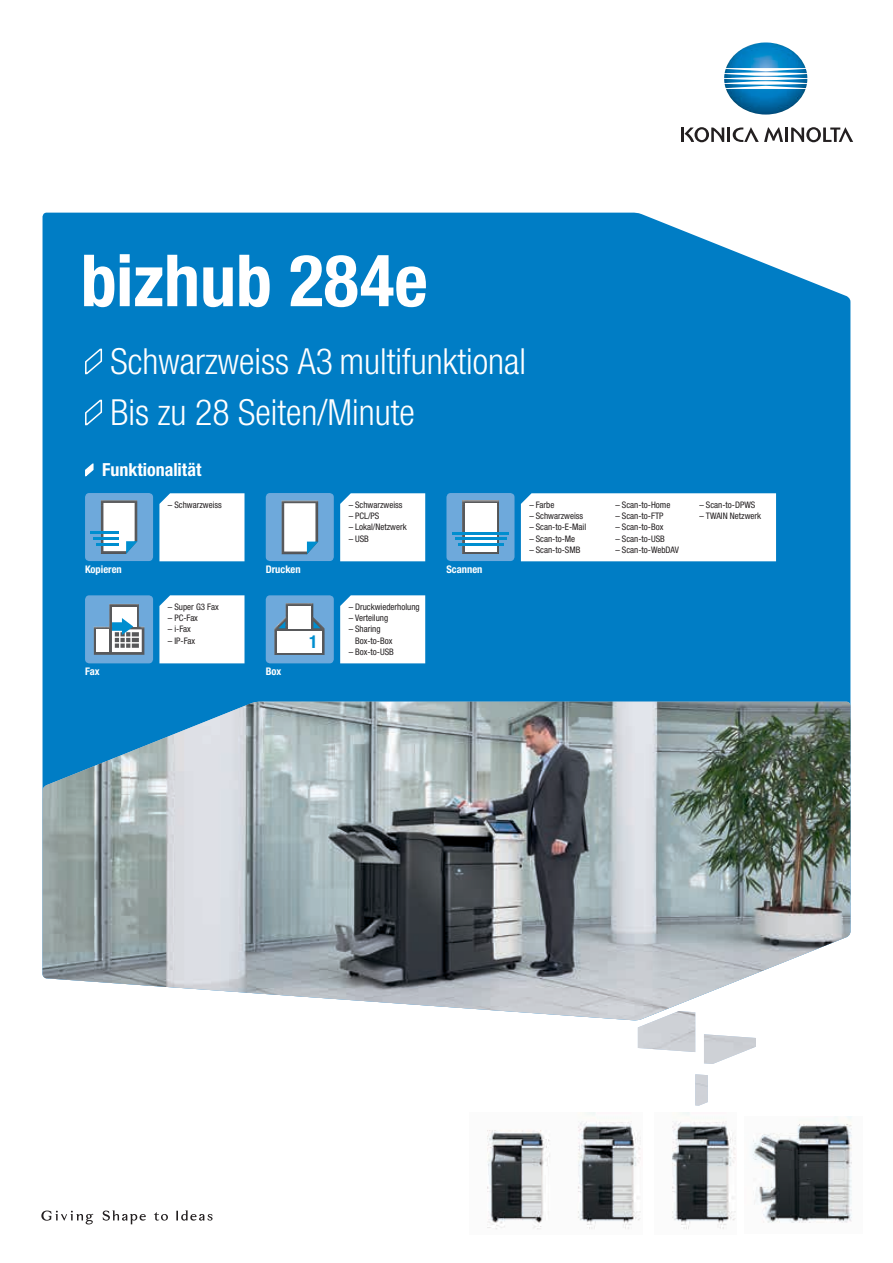
<style>
.page{position:relative;width:893px;height:1263px;background:#fff}
.page>*{position:absolute;margin:0;border:0;box-sizing:border-box;transform-origin:0 0}
.t1{font:700 condensed 72px "Helvetica Neue LTW1 G";color:#fff}
.t2{font:300 condensed 36px/51px "Helvetica Neue LTW1 G";color:#fff}
.t3{font:700 condensed 18px "Helvetica Neue LTW1 G";color:#fff}
.t4{font:700 condensed 17.85px "Helvetica Neue LTW1 G";color:#008ecf}
.t5{font:700 condensed 10.5px "Helvetica Neue LTW1 G";color:#fff}
.t6{font:condensed 9px/11.1px "Helvetica Neue LTW1 G";color:#231f20}
</style>
<div class="page">
<div style="left:43px;top:213px;width:807px;height:489px;background:#007dc5"></div>
<svg style="left:84px;top:348px;width:19px;height:28px"></svg>
<svg style="left:84px;top:399px;width:19px;height:28px"></svg>
<svg style="left:84px;top:461px;width:10px;height:17px"></svg>
<img style="left:724px;top:42px;width:83px;height:73px">
<hr style="left:785px;top:128px;width:3px;height:14px;background:#231f20">
<svg style="left:791px;top:127px;width:62px;height:15px"></svg>
<svg style="left:681px;top:127px;width:102px;height:15px"></svg>
<svg style="left:103px;top:1210px;width:43px;height:14px"></svg>
<svg style="left:176px;top:1210px;width:37px;height:10px"></svg>
<svg style="left:41px;top:1210px;width:52px;height:14px"></svg>
<svg style="left:154px;top:1212px;width:14px;height:9px"></svg>
<img style="left:752px;top:1117px;width:100px;height:106px">
<img style="left:487px;top:1130px;width:63px;height:100px">
<img style="left:578px;top:1112px;width:63px;height:117px">
<img style="left:672px;top:1112px;width:64px;height:117px">
<img style="left:43px;top:702px;width:807px;height:362px">
<img style="left:695px;top:1074px;width:13px;height:32px">
<svg style="left:159px;top:493px;width:85px;height:68px"></svg>
<div style="left:266px;top:595px;width:68px;height:68px;background:#6ea9db;border-radius:4px"></div>
<svg style="left:274px;top:603px;width:51px;height:52px"></svg>
<div style="left:288px;top:606px;width:23px;height:22px;background:#fff"></div>
<div style="left:277px;top:631px;width:45px;height:21px;background:#fff"></div>
<div style="left:266px;top:493px;width:68px;height:68px;background:#6ea9db;border-radius:4px"></div>
<div style="left:446px;top:493px;width:68px;height:68px;background:#6ea9db;border-radius:4px"></div>
<svg style="left:281px;top:501px;width:38px;height:54px"></svg>
<svg style="left:281px;top:500px;width:37px;height:54px;background:#ced7dc"></svg>
<div style="left:85px;top:595px;width:68px;height:68px;background:#6ea9db;border-radius:4px"></div>
<svg style="left:93px;top:627px;width:1px;height:28px"></svg>
<svg style="left:94px;top:604px;width:51px;height:51px"></svg>
<div style="left:85px;top:493px;width:68px;height:68px;background:#6ea9db;border-radius:4px"></div>
<svg style="left:100px;top:500px;width:1px;height:54px"></svg>
<svg style="left:101px;top:500px;width:37px;height:54px;background:#c8d3da"></svg>
<hr style="left:96px;top:543px;width:23px;height:2px;background:#008ecf">
<hr style="left:94px;top:537px;width:25px;height:3px;background:#008ecf">
<hr style="left:91px;top:531px;width:28px;height:3px;background:#008ecf">
<div style="left:461px;top:500px;width:39px;height:55px;background:linear-gradient(to right,#595a5d,#585a5c)"></div>
<div style="left:465px;top:503px;width:31px;height:48px;background:#fff"></div>
<hr style="left:458px;top:543px;width:45px;height:3px;background:#008ecf">
<hr style="left:455px;top:537px;width:51px;height:3px;background:#008ecf">
<hr style="left:452px;top:532px;width:57px;height:2px;background:#008ecf">
<svg style="left:340px;top:493px;width:85px;height:68px"></svg>
<svg style="left:340px;top:595px;width:85px;height:68px"></svg>
<svg style="left:159px;top:595px;width:85px;height:68px"></svg>
<svg style="left:521px;top:493px;width:255px;height:68px"></svg>
<h1 class="t1" style="left:81px;top:237px;width:348px">bizhub 284e</h1>
<h2 class="t2" style="left:111px;top:336px;width:417px">Schwarzweiss A3 multifunktional<br>Bis zu 28 Seiten/Minute</h2>
<h3 class="t3" style="left:102px;top:459px;width:101px">Funktionalität</h3>
<p class="t6" style="left:168px;top:499px;width:55px">– Schwarzweiss</p>
<p class="t6" style="left:349px;top:499px;width:55px">– Schwarzweiss</p>
<p class="t6" style="left:349px;top:511px;width:32px">– PCL/PS</p>
<p class="t6" style="left:349px;top:522px;width:60px">– Lokal/Netzwerk</p>
<p class="t6" style="left:349px;top:533px;width:22px">– USB</p>
<p class="t5" style="left:85px;top:563px;width:38px">Kopieren</p>
<p class="t5" style="left:446px;top:563px;width:37px">Scannen</p>
<p class="t5" style="left:266px;top:563px;width:36px">Drucken</p>
<p class="t5" style="left:85px;top:665px;width:16px">Fax</p>
<p class="t6" style="left:168px;top:602px;width:52px">– Super G3 Fax</p>
<p class="t6" style="left:168px;top:613px;width:32px">– PC-Fax</p>
<p class="t6" style="left:168px;top:624px;width:24px">– i-Fax</p>
<p class="t6" style="left:168px;top:635px;width:29px">– IP-Fax</p>
<p class="t5" style="left:266px;top:665px;width:17px">Box</p>
<h3 class="t4" style="left:309px;top:631px;width:10px">1</h3>
<p class="t6" style="left:349px;top:602px;width:73px">– Druckwiederholung</p>
<p class="t6" style="left:349px;top:613px;width:41px">– Verteilung</p>
<p class="t6" style="left:355px;top:624px;width:39px;text-indent:-6px">– Sharing<br>Box-to-Box</p>
<p class="t6" style="left:349px;top:646px;width:47px">– Box-to-USB</p>
<p class="t6" style="left:529px;top:499px;width:27px">– Farbe</p>
<p class="t6" style="left:529px;top:511px;width:55px">– Schwarzweiss</p>
<p class="t6" style="left:529px;top:522px;width:58px">– Scan-to-E-Mail</p>
<p class="t6" style="left:529px;top:533px;width:47px">– Scan-to-Me</p>
<p class="t6" style="left:529px;top:544px;width:53px">– Scan-to-SMB</p>
<p class="t6" style="left:615px;top:499px;width:56px">– Scan-to-Home</p>
<p class="t6" style="left:615px;top:511px;width:50px">– Scan-to-FTP</p>
<p class="t6" style="left:615px;top:522px;width:49px">– Scan-to-Box</p>
<p class="t6" style="left:615px;top:533px;width:51px">– Scan-to-USB</p>
<p class="t6" style="left:615px;top:544px;width:65px">– Scan-to-WebDAV</p>
<p class="t6" style="left:699px;top:499px;width:57px">– Scan-to-DPWS</p>
<p class="t6" style="left:699px;top:511px;width:63px">– TWAIN Netzwerk</p>
</div>
